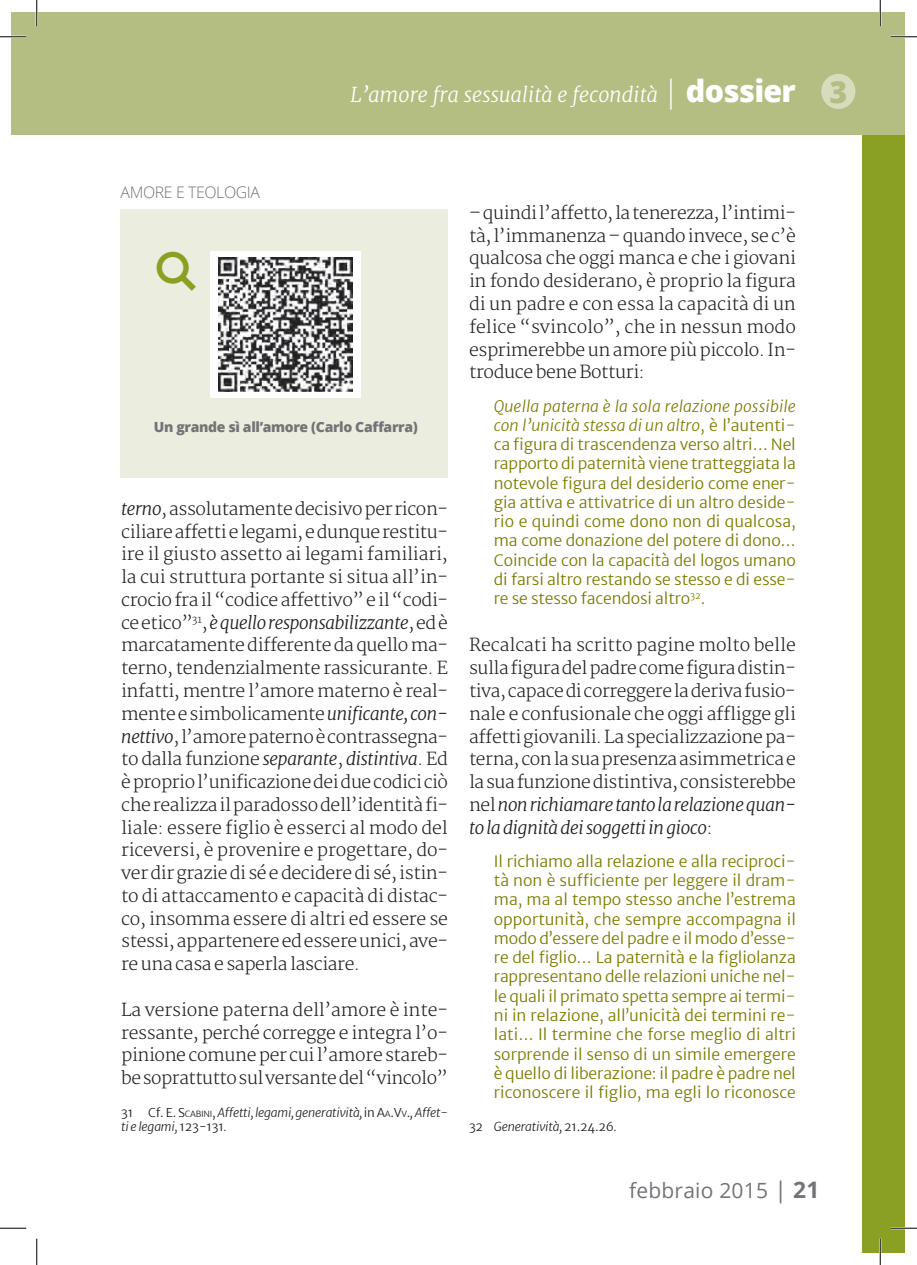
<style>
.page{position:relative;width:917px;height:1265px;background:#fff}
.page>*{position:absolute;margin:0;border:0;box-sizing:border-box;transform-origin:0 0}
.t1{font:21px "Open Sans";letter-spacing:.01em;color:#727477}
.t2{font:italic 300 20.3px "Merriweather";color:#fff}
.t3{font:300 17.5px/22.8px "Merriweather";letter-spacing:-.02em;color:#231f20;text-align:justify}
.t4{font:300 15.92px "Open Sans";letter-spacing:-.025em;color:#727477}
.t5{font:300 15.75px/19.2px "Merriweather Sans";letter-spacing:-.01em;color:#7d7c01;text-align:justify}
.t6{font:800 14px "Open Sans";letter-spacing:-.025em;color:#727477}
.t7{font:italic 300 12.25px/14.7px "Merriweather Sans";letter-spacing:-.015em;color:#231f20}
.s1{font-family:"Open Sans";font-style:normal;font-size:30.45px}
.s2{font-family:"Open Sans";font-weight:800;font-style:normal;font-size:30.45px}
.s3{font-family:"Open Sans";font-weight:800;font-style:normal;font-size:30.45px;color:#b4be83}
.s4{font-style:italic}
.s5{font-style:normal}
.s6{font-style:normal;font-size:8.58px}
.s7{font-size:22.75px}
.s8{font-weight:700;font-size:22.75px}
</style>
<div class="page">
<div style="left:863px;top:14px;width:42px;height:1238px;background:#8aa022"></div>
<div style="left:12px;top:12px;width:893px;height:122px;background:#b4be83"></div>
<div style="left:121px;top:209px;width:327px;height:268px;background:#ebeede"></div>
<div style="left:211px;top:251px;width:150px;height:146px;background:#fff"></div>
<img style="left:219px;top:257px;width:134px;height:134px">
<div style="left:821px;top:74px;width:34px;height:35px;background:#d7dcbc;border-radius:50%"></div>
<hr style="left:0;top:36px;width:26px;height:2px;background:#fff">
<hr style="left:891px;top:36px;width:26px;height:2px;background:#fff">
<hr style="left:891px;top:1226px;width:26px;height:2px;background:#fff">
<hr style="left:36px;top:0;width:2px;height:26px;background:#fff">
<hr style="left:879px;top:0;width:2px;height:26px;background:#fff">
<hr style="left:879px;top:1238px;width:2px;height:26px;background:#fff">
<svg style="left:0;top:36px;width:26px;height:1px"></svg>
<svg style="left:891px;top:36px;width:26px;height:1px"></svg>
<svg style="left:0;top:1227px;width:26px;height:1px"></svg>
<svg style="left:891px;top:1227px;width:26px;height:1px"></svg>
<svg style="left:36px;top:0;width:1px;height:26px"></svg>
<svg style="left:36px;top:1238px;width:1px;height:26px"></svg>
<svg style="left:880px;top:0;width:1px;height:26px"></svg>
<svg style="left:880px;top:1238px;width:1px;height:26px"></svg>
<p class="t4" style="left:121px;top:181px;width:33px">AMORE</p>
<p class="t4" style="left:176px;top:181px;width:86px">E TEOLOGIA</p>
<p class="t2" style="left:350px;top:82px;width:499px">L’amore fra sessualità e fecondità <span class="s1">|</span> <span class="s2">dossier</span> <span class="s3">3</span></p>
<p class="t6" style="left:154px;top:416px;width:265px">Un grande sì all’amore (Carlo Caffarra)</p>
<p class="t3" style="left:121px;top:498px;width:328px"><span class="s4">terno</span>, assolutamente decisivo per ricon&shy;ciliare affetti e legami, e dunque restitu&shy;ire il giusto assetto ai legami familiari, la cui struttura portante si situa all’in&shy;crocio fra il “codice affettivo” e il “codi&shy;ce etico”<sup>31</sup>, <span class="s4">è quello responsabilizzante</span>, ed è marcatamente differente da quello ma&shy;terno, tendenzialmente rassicurante. E infatti, mentre l’amore materno è real&shy;mente e simbolicamente <span class="s4">unificante, con&shy;nettivo</span>, l’amore paterno è contrassegna&shy;to dalla funzione <span class="s4">separante</span>, <span class="s4">distintiva</span>. Ed è proprio l’unificazione dei due codici ciò che realizza il paradosso dell’identità fi&shy;liale: essere figlio è esserci al modo del riceversi, è provenire e progettare, do&shy;ver dir grazie di sé e decidere di sé, istin&shy;to di attaccamento e capacità di distac&shy;co, insomma essere di altri ed essere se stessi, appartenere ed essere unici, ave&shy;re una casa e saperla lasciare.</p>
<p class="t3" style="left:121px;top:998px;width:328px">La versione paterna dell’amore è inte&shy;ressante, perché corregge e integra l’o&shy;pinione comune per cui l’amore stareb&shy;be soprattutto sul versante del “vincolo”</p>
<p class="t7" style="left:121px;top:1104px;width:328px"><span class="s5">31 Cf. E.</span> <span class="s5">S</span><span class="s6">CABINI</span><span class="s5">,</span> Affetti, legami, generatività, <span class="s5">in</span> <span class="s5">A</span><span class="s6">A</span><span class="s5">.V</span><span class="s6">V</span><span class="s5">.</span>, Affet&shy;ti e legami, <span class="s5">123-131</span>.</p>
<p class="t3" style="left:469px;top:202px;width:328px">– quindi l’affetto, la tenerezza, l’intimi&shy;tà, l’immanenza – quando invece, se c’è qualcosa che oggi manca e che i giovani in fondo desiderano, è proprio la figura di un padre e con essa la capacità di un felice “svincolo”, che in nessun modo esprimerebbe un amore più piccolo. In&shy;troduce bene Botturi:</p>
<p class="t5" style="left:494px;top:396px;width:304px"><span class="s4">Quella paterna è la sola relazione possibile con l’unicità stessa di un altro</span>, è l’autenti&shy;ca figura di trascendenza verso altri… Nel rapporto di paternità viene tratteggiata la notevole figura del desiderio come ener&shy;gia attiva e attivatrice di un altro deside&shy;rio e quindi come dono non di qualcosa, ma come donazione del potere di dono… Coincide con la capacità del logos umano di farsi altro restando se stesso e di esse&shy;re se stesso facendosi altro<sup>32</sup>.</p>
<p class="t3" style="left:469px;top:634px;width:328px">Recalcati ha scritto pagine molto belle sulla figura del padre come figura distin&shy;tiva, capace di correggere la deriva fusio&shy;nale e confusionale che oggi affligge gli affetti giovanili. La specializzazione pa&shy;terna, con la sua presenza asimmetrica e la sua funzione distintiva, consisterebbe nel <span class="s4">non richiamare tanto la relazione quan&shy;to la dignità dei soggetti in gioco</span>:</p>
<p class="t5" style="left:494px;top:851px;width:304px">Il richiamo alla relazione e alla reciproci&shy;tà non è sufficiente per leggere il dram&shy;ma, ma al tempo stesso anche l’estrema opportunità, che sempre accompagna il modo d’essere del padre e il modo d’esse&shy;re del figlio… La paternità e la figliolanza rappresentano delle relazioni uniche nel&shy;le quali il primato spetta sempre ai termi&shy;ni in relazione, all’unicità dei termini re&shy;lati… Il termine che forse meglio di altri sorprende il senso di un simile emergere è quello di liberazione: il padre è padre nel riconoscere il figlio, ma egli lo riconosce</p>
<p class="t7" style="left:469px;top:1119px;width:149px"><span class="s5">32</span> Generatività, <span class="s5">21.24.26</span>.</p>
<p class="t1" style="left:629px;top:1175px;width:192px">febbraio 2015 <span class="s7">|</span> <span class="s8">21</span></p>
</div>
